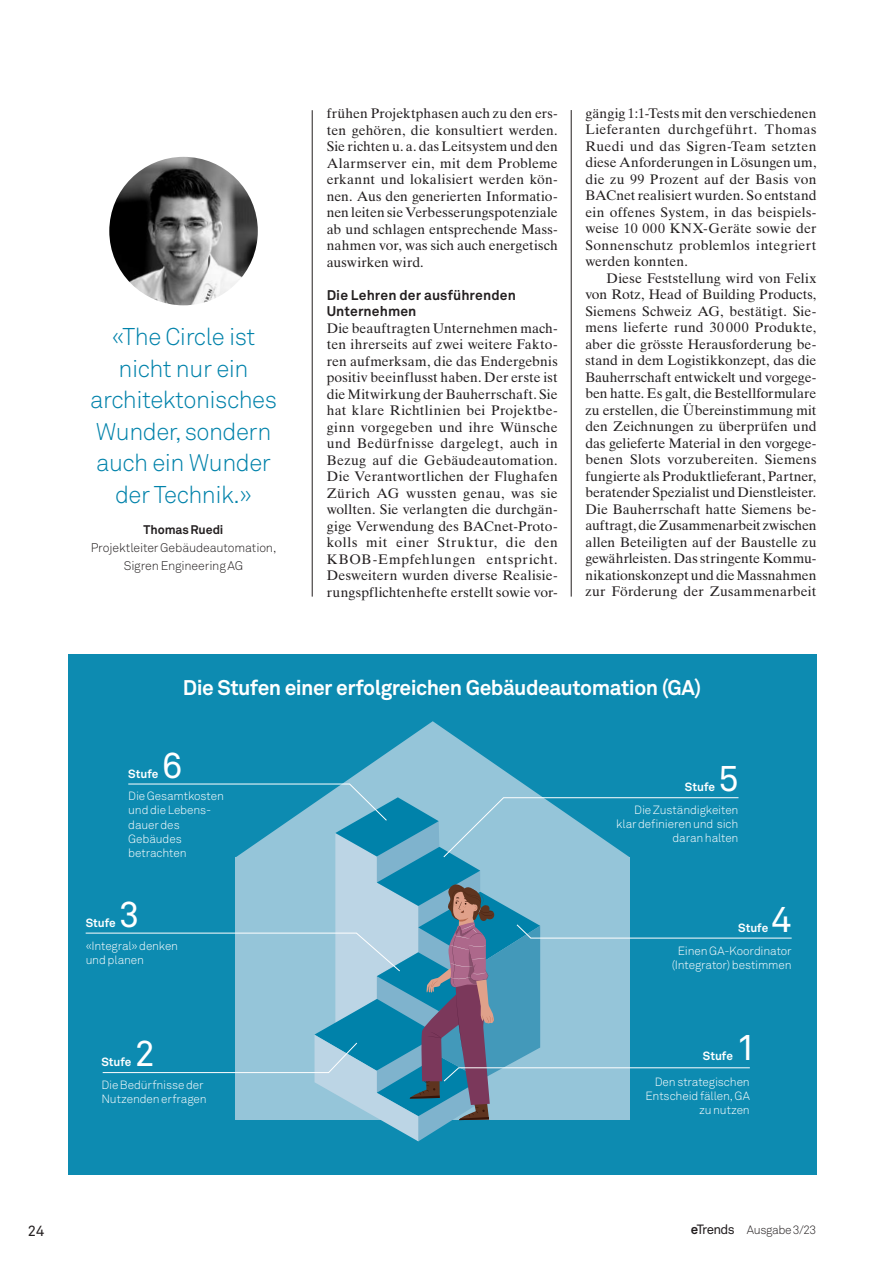
<style>
.page{position:relative;width:893px;height:1263px;background:#fff}
.page>*{position:absolute;margin:0;border:0;box-sizing:border-box;transform-origin:0 0}
.t1{font:36px "Akkurat Std";color:#fff}
.t2{font:300 24px/31.5px "Akkurat Std";letter-spacing:-.02em;color:#0082aa;text-align:center}
.t3{font:700 21px "Akkurat Std";letter-spacing:-.025em;color:#fff}
.t4{font:14.7px "Akkurat Std";color:#231f20}
.t5{font:13.8px/16.5px "Times Ten LT Std";letter-spacing:.01em;color:#231f20;text-align:justify}
.t6{font:700 13.8px/16.5px "Akkurat Std";letter-spacing:.01em;color:#231f20}
.t7{font:300 12.3px/18px "Akkurat Std";letter-spacing:-.015em;color:#231f20;text-align:center}
.t8{font:700 12.3px "Akkurat Std";letter-spacing:-.005em;color:#231f20}
.t9{font:300 12px "Akkurat Std";letter-spacing:-.035em;color:#231f20}
.t10{font:300 11.85px/14.2px "Akkurat Std";letter-spacing:-.01em;color:#fff}
.t11{font:700 11.85px "Akkurat Std";letter-spacing:-.005em;color:#fff}
.s1{font-weight:700;font-size:13.35px}
.s2{font-weight:400;font-size:13.35px}
</style>
<div class="page">
<hr style="left:312px;top:110px;width:1px;height:487px;background:#231f20">
<hr style="left:571px;top:110px;width:1px;height:487px;background:#231f20">
<div style="left:68px;top:654px;width:748px;height:520px;background:#0d8bb1"></div>
<svg style="left:343px;top:721px;width:179px;height:62px"></svg>
<svg style="left:85px;top:783px;width:707px;height:358px"></svg>
<img style="left:109px;top:157px;width:149px;height:148px;border-radius:74px">
<h2 class="t2" style="left:90px;top:321px;width:188px">«The Circle ist nicht nur ein architektonisches<br>Wunder, sondern auch ein Wunder der Technik.»</h2>
<p class="t8" style="left:144px;top:522px;width:81px">Thomas Ruedi</p>
<p class="t7" style="left:91px;top:539px;width:187px">Projektleiter Gebäudeautomation,<br>Sigren Engineering AG</p>
<p class="t5" style="left:327px;top:105px;width:233px">frühen Projektphasen auch zu den ers&shy;ten gehören, die konsultiert werden.<br>Sie richten u. a. das Leitsystem und den Alarmserver ein, mit dem Probleme erkannt und lokalisiert werden kön&shy;nen. Aus den generierten Informatio&shy;nen leiten sie Verbesserungspotenziale ab und schlagen entsprechende Mass&shy;nahmen vor, was sich auch energetisch auswirken wird.</p>
<p class="t6" style="left:327px;top:287px;width:191px">Die Lehren der ausführenden<br>Unternehmen</p>
<p class="t5" style="left:327px;top:320px;width:233px">Die beauftragten Unternehmen mach&shy;ten ihrerseits auf zwei weitere Fakto&shy;ren aufmerksam, die das Endergebnis positiv beeinflusst haben. Der erste ist die Mitwirkung der Bauherrschaft. Sie hat klare Richtlinien bei Projektbe&shy;ginn vorgegeben und ihre Wünsche und Bedürfnisse dargelegt, auch in Bezug auf die Gebäudeautomation.<br>Die Verantwortlichen der Flughafen Zürich AG wussten genau, was sie wollten. Sie verlangten die durchgän&shy;gige Verwendung des BACnet-Proto&shy;kolls mit einer Struktur, die den KBOB-Empfehlungen entspricht.<br>Desweitern wurden diverse Realisie&shy;rungspflichtenhefte erstellt sowie vor-</p>
<p class="t5" style="left:585px;top:105px;width:233px">gängig 1:1-Tests mit den verschiedenen Lieferanten durchgeführt. Thomas Ruedi und das Sigren-Team setzten diese Anforderungen in Lösungen um, die zu 99 Prozent auf der Basis von BACnet realisiert wurden. So entstand ein offenes System, in das beispiels&shy;weise 10 000 KNX-Geräte sowie der Sonnenschutz problemlos integriert werden konnten.</p>
<p class="t5" style="left:585px;top:270px;width:233px;text-indent:21px">Diese Feststellung wird von Felix von Rotz, Head of Building Products, Siemens Schweiz AG, bestätigt. Sie&shy;mens lieferte rund 30 000 Produkte, aber die grösste Herausforderung be&shy;stand in dem Logistikkonzept, das die Bauherrschaft entwickelt und vorgege&shy;ben hatte. Es galt, die Bestellformulare zu erstellen, die Übereinstimmung mit den Zeichnungen zu überprüfen und das gelieferte Material in den vorgege&shy;benen Slots vorzubereiten. Siemens fungierte als Produktlieferant, Partner, beratender Spezialist und Dienstleister.<br>Die Bauherrschaft hatte Siemens be&shy;auftragt, die Zusammenarbeit zwischen allen Beteiligten auf der Baustelle zu gewährleisten. Das stringente Kommu&shy;nikationskonzept und die Massnahmen zur Förderung der Zusammenarbeit</p>
<h3 class="t3" style="left:183px;top:675px;width:520px">Die Stufen einer erfolgreichen Gebäudeautomation (GA)</h3>
<h1 class="t1" style="left:162px;top:744px;width:22px">6</h1>
<p class="t10" style="left:128px;top:789px;width:97px">Die Gesamtkosten und die Lebens&shy;dauer des<br>Gebäudes betrachten</p>
<p class="t11" style="left:128px;top:766px;width:32px">Stufe</p>
<h1 class="t1" style="left:718px;top:758px;width:22px">5</h1>
<p class="t10" style="left:616px;top:803px;width:124px;text-align:right">Die Zuständigkeiten klar definieren und sich daran halten</p>
<p class="t11" style="left:685px;top:780px;width:32px">Stufe</p>
<h1 class="t1" style="left:119px;top:893px;width:22px">3</h1>
<p class="t10" style="left:86px;top:938px;width:94px">«Integral» denken und planen</p>
<p class="t11" style="left:86px;top:915px;width:32px">Stufe</p>
<h1 class="t1" style="left:771px;top:898px;width:22px">4</h1>
<p class="t10" style="left:672px;top:943px;width:121px;text-align:center">Einen GA-Koordinator (Integrator) bestimmen</p>
<p class="t11" style="left:738px;top:920px;width:32px">Stufe</p>
<h1 class="t1" style="left:135px;top:1033px;width:22px">2</h1>
<p class="t10" style="left:101px;top:1078px;width:107px">Die Bedürfnisse der<br>Nutzenden erfragen</p>
<p class="t11" style="left:101px;top:1055px;width:32px">Stufe</p>
<h1 class="t1" style="left:736px;top:1027px;width:22px">1</h1>
<p class="t11" style="left:703px;top:1049px;width:32px">Stufe</p>
<p class="t10" style="left:645px;top:1074px;width:106px;text-align:right">Den strategischen<br>Entscheid fällen, GA zu nutzen</p>
<p class="t4" style="left:28px;top:1223px;width:18px">24</p>
<p class="t9" style="left:691px;top:1223px;width:127px"><span class="s1">e</span><span class="s2">Trends</span> Ausgabe 3/23</p>
</div>
